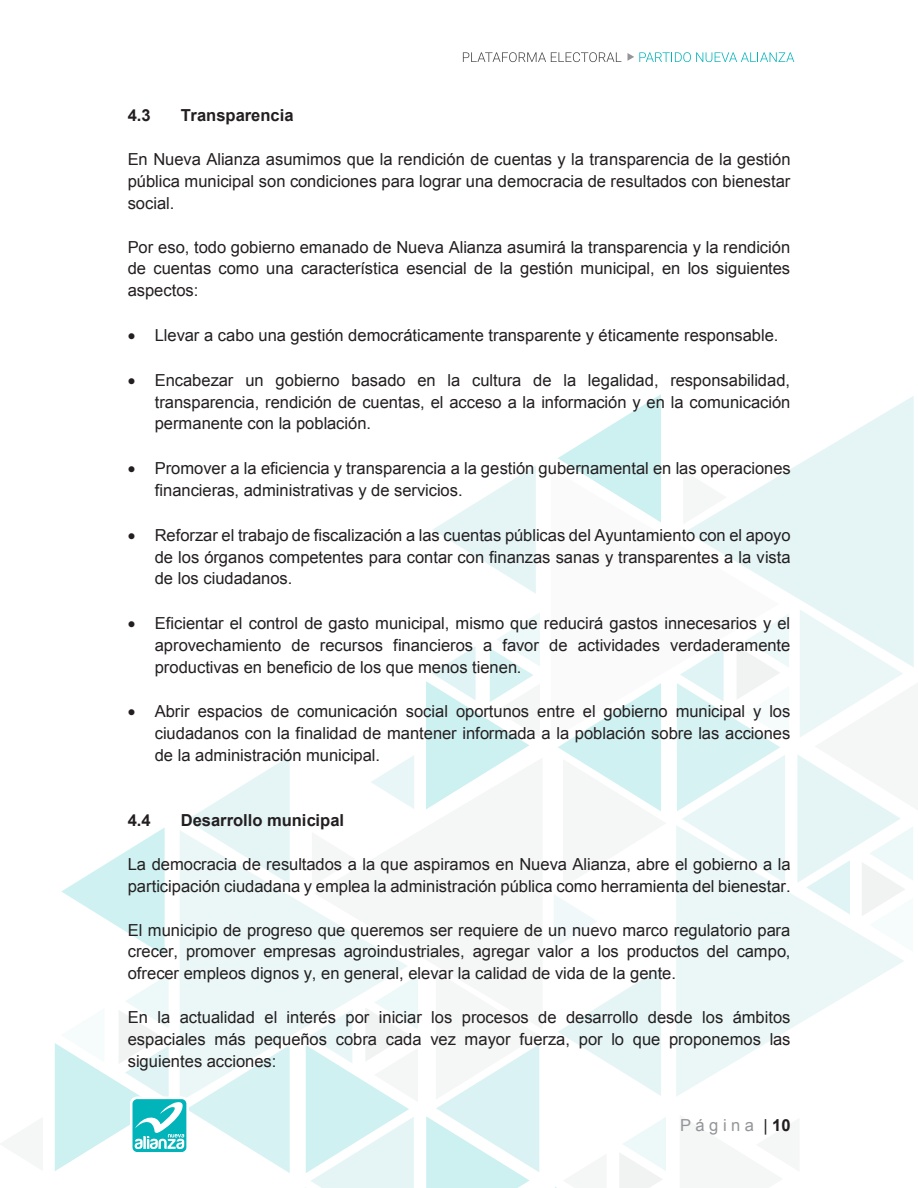
<style>
.page{position:relative;width:918px;height:1188px;background:#fff}
.page>*{position:absolute;margin:0;border:0;box-sizing:border-box;transform-origin:0 0}
.t1{font:16.5px/21.9px "Arial";color:#231f20;text-align:justify}
.t2{font:700 16.5px "Arial";color:#231f20}
.t3{font:16.5px "Arial";letter-spacing:.27em;color:#939598}
.s1{color:#231f20}
.s2{font-weight:700;color:#231f20}
</style>
<div class="page">
<svg style="left:61px;top:827px;width:104px;height:129px"></svg>
<svg style="left:187px;top:756px;width:103px;height:74px"></svg>
<svg style="left:180px;top:830px;width:134px;height:206px;fill:#ebf7f7"></svg>
<svg style="left:314px;top:910px;width:93px;height:61px;fill:#ebf7f7"></svg>
<svg style="left:305px;top:971px;width:234px;height:217px"></svg>
<svg style="left:312px;top:832px;width:2px;height:54px"></svg>
<svg style="left:555px;top:1117px;width:111px;height:71px"></svg>
<svg style="left:554px;top:895px;width:43px;height:53px"></svg>
<svg style="left:558px;top:968px;width:103px;height:128px"></svg>
<svg style="left:558px;top:740px;width:103px;height:71px"></svg>
<svg style="left:433px;top:466px;width:103px;height:128px"></svg>
<svg style="left:558px;top:394px;width:103px;height:74px"></svg>
<svg style="left:676px;top:825px;width:228px;height:272px;fill:#ebf7f7"></svg>
<svg style="left:570px;top:468px;width:91px;height:272px"></svg>
<svg style="left:686px;top:396px;width:228px;height:213px;fill:#e5f5f6"></svg>
<svg style="left:371px;top:755px;width:43px;height:54px"></svg>
<svg style="left:797px;top:609px;width:117px;height:343px"></svg>
<svg style="left:677px;top:614px;width:112px;height:269px"></svg>
<svg style="left:426px;top:613px;width:114px;height:196px"></svg>
<svg style="left:686px;top:470px;width:41px;height:54px"></svg>
<svg style="left:55px;top:974px;width:235px;height:199px"></svg>
<svg style="left:463px;top:52px;width:158px;height:10px"></svg>
<svg style="left:627px;top:52px;width:167px;height:10px"></svg>
<p class="t2" style="left:128px;top:105px;width:25px">4.3</p>
<p class="t2" style="left:181px;top:105px;width:114px">Transparencia</p>
<p class="t1" style="left:128px;top:149px;width:664px">En Nueva Alianza asumimos que la rendición de cuentas y la transparencia de la gestión pública municipal son condiciones para lograr una democracia de resultados con bienestar social.</p>
<p class="t1" style="left:128px;top:236px;width:664px">Por eso, todo gobierno emanado de Nueva Alianza asumirá la transparencia y la rendición de cuentas como una característica esencial de la gestión municipal, en los siguientes aspectos:</p>
<p class="t1" style="left:128px;top:324px;width:652px">• Llevar a cabo una gestión democráticamente transparente y éticamente responsable.</p>
<p class="t1" style="left:155px;top:369px;width:637px;text-indent:-27px">• Encabezar un gobierno basado en la cultura de la legalidad, responsabilidad, transparencia, rendición de cuentas, el acceso a la información y en la comunicación permanente con la población.</p>
<p class="t1" style="left:155px;top:457px;width:638px;text-indent:-27px">• Promover a la eficiencia y transparencia a la gestión gubernamental en las operaciones financieras, administrativas y de servicios.</p>
<p class="t1" style="left:155px;top:524px;width:638px;text-indent:-27px">• Reforzar el trabajo de fiscalización a las cuentas públicas del Ayuntamiento con el apoyo de los órganos competentes para contar con finanzas sanas y transparentes a la vista de los ciudadanos.</p>
<p class="t1" style="left:155px;top:612px;width:637px;text-indent:-27px">• Eficientar el control de gasto municipal, mismo que reducirá gastos innecesarios y el aprovechamiento de recursos financieros a favor de actividades verdaderamente productivas en beneficio de los que menos tienen.</p>
<p class="t1" style="left:155px;top:701px;width:637px;text-indent:-27px">• Abrir espacios de comunicación social oportunos entre el gobierno municipal y los ciudadanos con la finalidad de mantener informada a la población sobre las acciones de la administración municipal.</p>
<p class="t2" style="left:128px;top:810px;width:25px">4.4</p>
<p class="t2" style="left:181px;top:810px;width:165px">Desarrollo municipal</p>
<p class="t1" style="left:128px;top:854px;width:664px">La democracia de resultados a la que aspiramos en Nueva Alianza, abre el gobierno a la participación ciudadana y emplea la administración pública como herramienta del bienestar.</p>
<p class="t1" style="left:128px;top:919px;width:664px">El municipio de progreso que queremos ser requiere de un nuevo marco regulatorio para crecer, promover empresas agroindustriales, agregar valor a los productos del campo, ofrecer empleos dignos y, en general, elevar la calidad de vida de la gente.</p>
<p class="t1" style="left:128px;top:1006px;width:664px">En la actualidad el interés por iniciar los procesos de desarrollo desde los ámbitos espaciales más pequeños cobra cada vez mayor fuerza, por lo que proponemos las siguientes acciones:</p>
<p class="t3" style="left:680px;top:1115px;width:112px">Página <span class="s1">|</span> <span class="s2">10</span></p>
</div>
